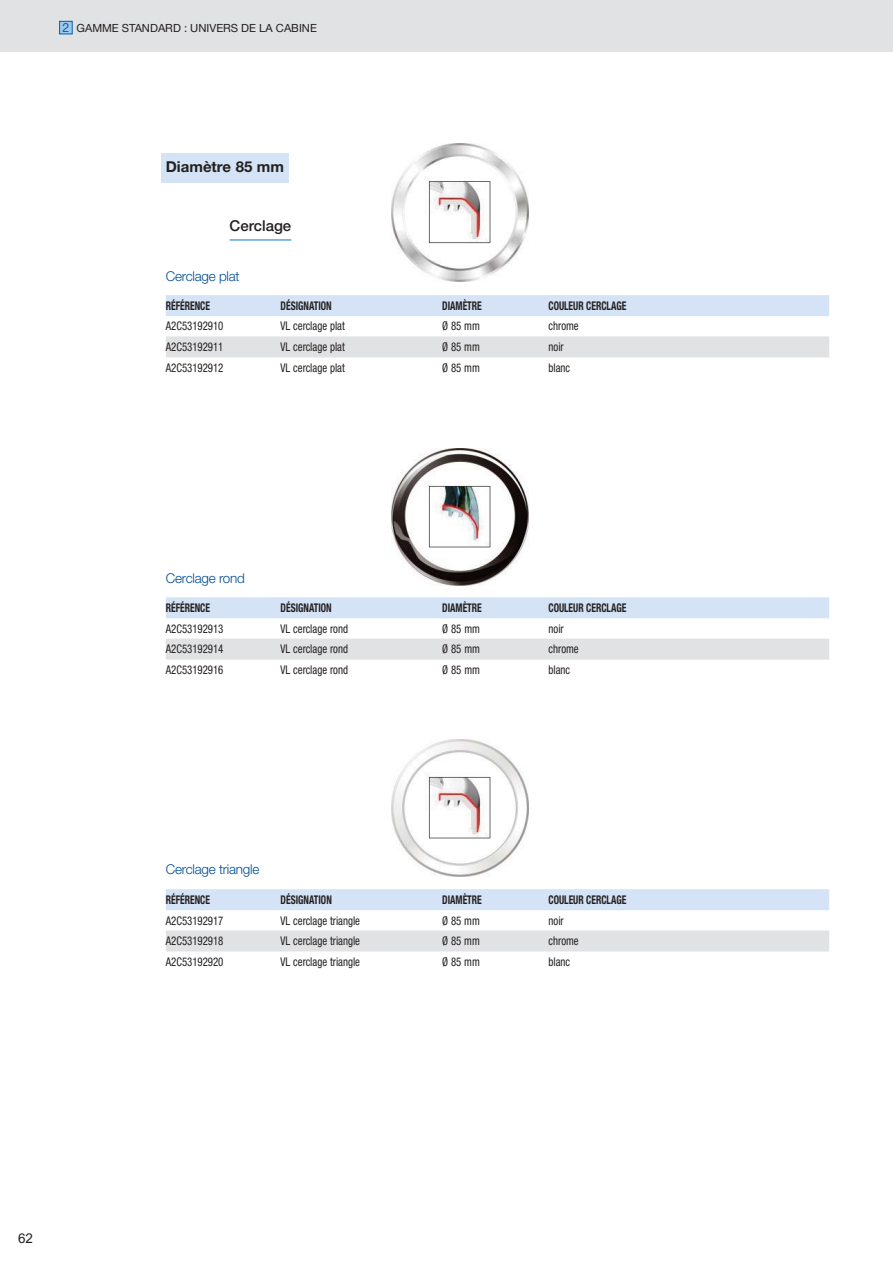
<style>
.page{position:relative;width:893px;height:1263px;background:#fff}
.page>*{position:absolute;margin:0;border:0;box-sizing:border-box;transform-origin:0 0}
.t1{font:700 15px "Helvetica Neue";color:#231f20}
.t2{font:500 15px "Helvetica Neue";color:#231f20}
.t3{font:300 13.5px "Helvetica Neue";letter-spacing:-.015em;color:#004e94}
.t4{font:13.5px "Arial";color:#231f20}
.t5{font:condensed 12px "Helvetica Neue";color:#231f20;scale:.9 1}
.t6{font:700 condensed 12px "Helvetica Neue";color:#231f20;scale:.8 1}
.t7{font:11.25px "Helvetica Neue";color:#231f20}
.s1{font-size:12.75px;color:#0060af}
</style>
<div class="page">
<div style="left:166px;top:295px;width:663px;height:21px;background:#d4e3f5"></div>
<div style="left:166px;top:336px;width:663px;height:21px;background:#e1e2e3"></div>
<div style="left:0;top:0;width:893px;height:51px;background:#e1e2e3"></div>
<div style="left:166px;top:889px;width:663px;height:21px;background:#d4e3f5"></div>
<div style="left:166px;top:930px;width:663px;height:21px;background:#e1e2e3"></div>
<img style="left:391px;top:739px;width:138px;height:138px">
<div style="left:60px;top:21px;width:12px;height:13px;background:#a0caec"></div>
<div style="left:60px;top:21px;width:12px;height:13px;border:1px solid #0060af"></div>
<div style="left:166px;top:597px;width:663px;height:21px;background:#d4e3f5"></div>
<div style="left:166px;top:639px;width:663px;height:21px;background:#e1e2e3"></div>
<img style="left:391px;top:448px;width:138px;height:138px">
<hr style="left:230px;top:240px;width:61px;height:1px;background:#037bc1">
<div style="left:162px;top:153px;width:127px;height:30px;background:#d4e3f5"></div>
<img style="left:391px;top:144px;width:138px;height:137px">
<p class="t7" style="left:62px;top:24px;width:256px"><span class="s1">2</span> GAMME STANDARD : UNIVERS DE LA CABINE</p>
<p class="t1" style="left:166px;top:162px;width:120px">Diamètre 85 mm</p>
<p class="t2" style="left:230px;top:220px;width:63px">Cerclage</p>
<p class="t3" style="left:166px;top:271px;width:75px">Cerclage plat</p>
<p class="t6" style="left:166px;top:301px;width:57px">RÉFÉRENCE</p>
<p class="t6" style="left:281px;top:301px;width:65px">DÉSIGNATION</p>
<p class="t6" style="left:442px;top:301px;width:51px">DIAMÈTRE</p>
<p class="t6" style="left:549px;top:301px;width:99px">COULEUR CERCLAGE</p>
<p class="t5" style="left:166px;top:322px;width:66px">A2C53192910</p>
<p class="t5" style="left:281px;top:322px;width:73px">VL cerclage plat</p>
<p class="t5" style="left:442px;top:322px;width:43px">Ø 85 mm</p>
<p class="t5" style="left:549px;top:322px;width:35px">chrome</p>
<p class="t5" style="left:166px;top:342px;width:66px">A2C53192911</p>
<p class="t5" style="left:281px;top:342px;width:73px">VL cerclage plat</p>
<p class="t5" style="left:442px;top:342px;width:43px">Ø 85 mm</p>
<p class="t5" style="left:549px;top:342px;width:18px">noir</p>
<p class="t5" style="left:166px;top:363px;width:66px">A2C53192912</p>
<p class="t5" style="left:281px;top:363px;width:73px">VL cerclage plat</p>
<p class="t5" style="left:442px;top:363px;width:43px">Ø 85 mm</p>
<p class="t5" style="left:549px;top:363px;width:26px">blanc</p>
<p class="t3" style="left:166px;top:573px;width:81px">Cerclage rond</p>
<p class="t6" style="left:166px;top:603px;width:57px">RÉFÉRENCE</p>
<p class="t6" style="left:281px;top:603px;width:65px">DÉSIGNATION</p>
<p class="t6" style="left:442px;top:603px;width:51px">DIAMÈTRE</p>
<p class="t6" style="left:549px;top:603px;width:99px">COULEUR CERCLAGE</p>
<p class="t5" style="left:166px;top:624px;width:66px">A2C53192913</p>
<p class="t5" style="left:281px;top:624px;width:76px">VL cerclage rond</p>
<p class="t5" style="left:442px;top:624px;width:43px">Ø 85 mm</p>
<p class="t5" style="left:549px;top:624px;width:18px">noir</p>
<p class="t5" style="left:166px;top:645px;width:66px">A2C53192914</p>
<p class="t5" style="left:281px;top:645px;width:76px">VL cerclage rond</p>
<p class="t5" style="left:442px;top:645px;width:43px">Ø 85 mm</p>
<p class="t5" style="left:549px;top:645px;width:35px">chrome</p>
<p class="t5" style="left:166px;top:665px;width:66px">A2C53192916</p>
<p class="t5" style="left:281px;top:665px;width:76px">VL cerclage rond</p>
<p class="t5" style="left:442px;top:665px;width:43px">Ø 85 mm</p>
<p class="t5" style="left:549px;top:665px;width:26px">blanc</p>
<p class="t3" style="left:166px;top:865px;width:95px">Cerclage triangle</p>
<p class="t6" style="left:166px;top:895px;width:57px">RÉFÉRENCE</p>
<p class="t6" style="left:281px;top:895px;width:65px">DÉSIGNATION</p>
<p class="t6" style="left:442px;top:895px;width:51px">DIAMÈTRE</p>
<p class="t6" style="left:549px;top:895px;width:99px">COULEUR CERCLAGE</p>
<p class="t5" style="left:166px;top:916px;width:66px">A2C53192917</p>
<p class="t5" style="left:281px;top:916px;width:90px">VL cerclage triangle</p>
<p class="t5" style="left:442px;top:916px;width:43px">Ø 85 mm</p>
<p class="t5" style="left:549px;top:916px;width:18px">noir</p>
<p class="t5" style="left:166px;top:936px;width:66px">A2C53192918</p>
<p class="t5" style="left:281px;top:936px;width:90px">VL cerclage triangle</p>
<p class="t5" style="left:442px;top:936px;width:43px">Ø 85 mm</p>
<p class="t5" style="left:549px;top:936px;width:35px">chrome</p>
<p class="t5" style="left:166px;top:957px;width:66px">A2C53192920</p>
<p class="t5" style="left:281px;top:957px;width:90px">VL cerclage triangle</p>
<p class="t5" style="left:442px;top:957px;width:43px">Ø 85 mm</p>
<p class="t5" style="left:549px;top:957px;width:25px">blanc</p>
<p class="t4" style="left:18px;top:1230px;width:17px">62</p>
</div>
